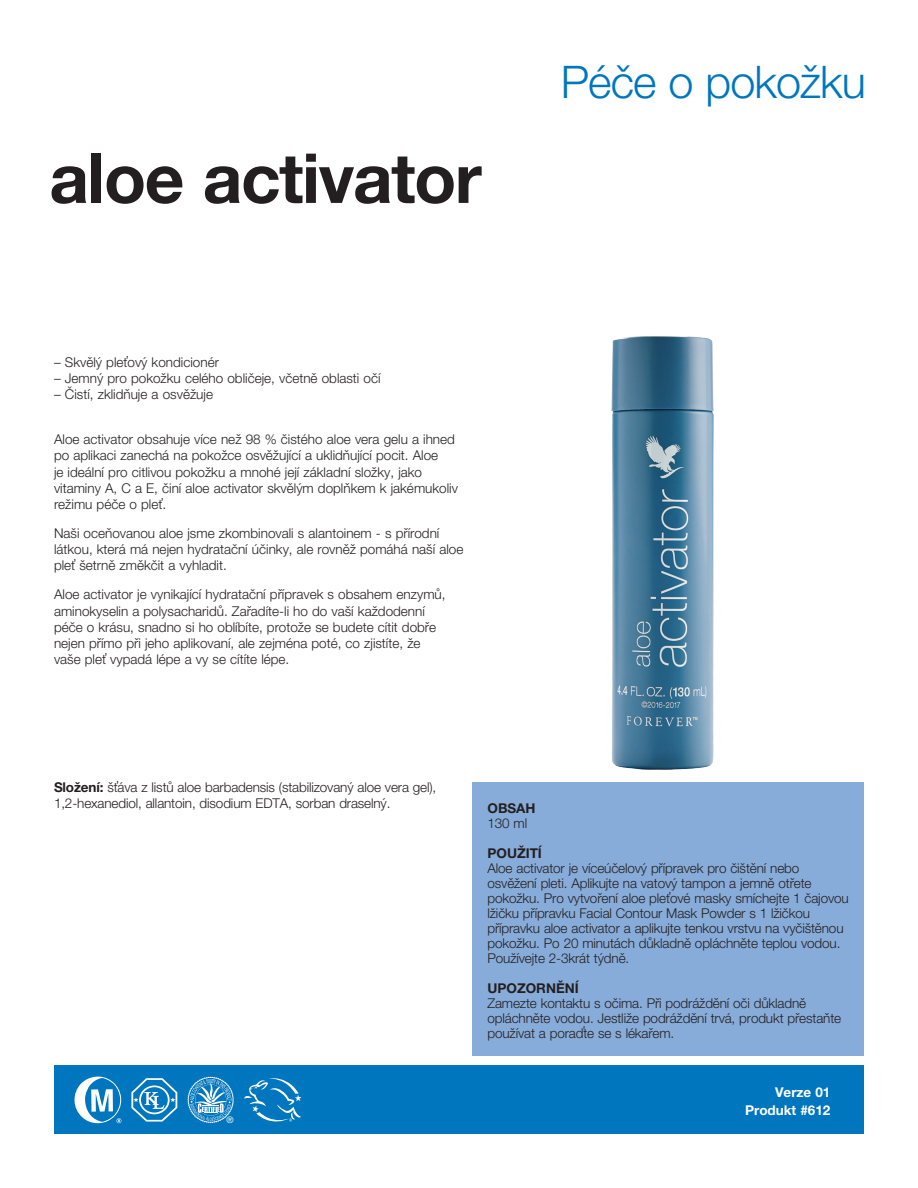
<style>
.page{position:relative;width:918px;height:1188px;background:#fff}
.page>*{position:absolute;margin:0;border:0;box-sizing:border-box;transform-origin:0 0}
.t1{font:700 69px "Helvetica Neue";letter-spacing:-.02em;color:#231f20}
.t2{font:300 45px "Helvetica Neue";letter-spacing:-.02em;color:#0076be}
.t3{font:300 13.5px/16.2px "Helvetica Neue";color:#231f20}
.t4{font:700 13.5px "Helvetica Neue";color:#231f20}
.t5{font:700 13.5px/18px "Helvetica Neue";color:#fff;text-align:right}
.t6{font:9px "Helvetica Neue LT Std";color:#fff}
.s1{font-weight:700}
</style>
<div class="page">
<div style="left:54px;top:1066px;width:810px;height:68px;background:#0076be"></div>
<div style="left:472px;top:782px;width:392px;height:274px;background:#88acd9"></div>
<svg style="left:131px;top:1078px;width:46px;height:44px"></svg>
<svg style="left:74px;top:1077px;width:48px;height:46px"></svg>
<svg style="left:244px;top:1078px;width:57px;height:44px"></svg>
<svg style="left:187px;top:1077px;width:47px;height:46px"></svg>
<img style="left:611px;top:336px;width:103px;height:434px">
<h1 class="t1" style="left:49px;top:124px;width:434px">aloe activator</h1>
<p class="t3" style="left:54px;top:353px;width:166px">– Skvělý pleťový kondicionér</p>
<p class="t3" style="left:54px;top:369px;width:328px">– Jemný pro pokožku celého obličeje, včetně oblasti očí</p>
<p class="t3" style="left:54px;top:385px;width:161px">– Čistí, zklidňuje a osvěžuje</p>
<p class="t3" style="left:54px;top:431px;width:406px">Aloe activator obsahuje více než 98 % čistého aloe vera gelu a ihned po aplikaci zanechá na pokožce osvěžující a uklidňující pocit. Aloe<br>je ideální pro citlivou pokožku a mnohé její základní složky, jako vitaminy A, C a E, činí aloe activator skvělým doplňkem k jakémukoliv režimu péče o pleť.</p>
<p class="t3" style="left:54px;top:524px;width:411px">Naši oceňovanou aloe jsme zkombinovali s alantoinem - s přírodní látkou, která má nejen hydratační účinky, ale rovněž pomáhá naší aloe pleť šetrně změkčit a vyhladit.</p>
<p class="t3" style="left:54px;top:586px;width:393px">Aloe activator je vynikající hydratační přípravek s obsahem enzymů, aminokyselin a polysacharidů. Zařadíte-li ho do vaší každodenní péče o krásu, snadno si ho oblíbíte, protože se budete cítit dobře nejen přímo při jeho aplikovaní, ale zejména poté, co zjistíte, že vaše pleť vypadá lépe a vy se cítíte lépe.</p>
<h2 class="t2" style="left:561px;top:45px;width:307px">Péče o pokožku</h2>
<p class="t3" style="left:54px;top:778px;width:384px"><span class="s1">Složení:</span> šťáva z listů aloe barbadensis (stabilizovaný aloe vera gel),<br>1,2-hexanediol, allantoin, disodium EDTA, sorban draselný.</p>
<p class="t6" style="left:226px;top:1114px;width:9px">®</p>
<p class="t4" style="left:488px;top:798px;width:50px">OBSAH</p>
<p class="t3" style="left:488px;top:815px;width:41px">130 ml</p>
<p class="t4" style="left:488px;top:843px;width:56px">POUŽITÍ</p>
<p class="t3" style="left:488px;top:860px;width:363px;line-height:15px">Aloe activator je víceúčelový přípravek pro čištění nebo osvěžení pleti. Aplikujte na vatový tampon a jemně otřete pokožku. Pro vytvoření aloe pleťové masky smíchejte 1 čajovou lžičku přípravku Facial Contour Mask Powder s 1 lžičkou přípravku aloe activator a aplikujte tenkou vrstvu na vyčištěnou pokožku. Po 20 minutách důkladně opláchněte teplou vodou.<br>Používejte 2-3krát týdně.</p>
<p class="t4" style="left:488px;top:978px;width:93px">UPOZORNĚNÍ</p>
<p class="t3" style="left:488px;top:995px;width:355px;line-height:15px">Zamezte kontaktu s očima. Při podráždění oči důkladně opláchněte vodou. Jestliže podráždění trvá, produkt přestaňte používat a poraďte se s lékařem.</p>
<p class="t5" style="left:745px;top:1084px;width:87px">Verze 01<br>Produkt #612</p>
</div>
